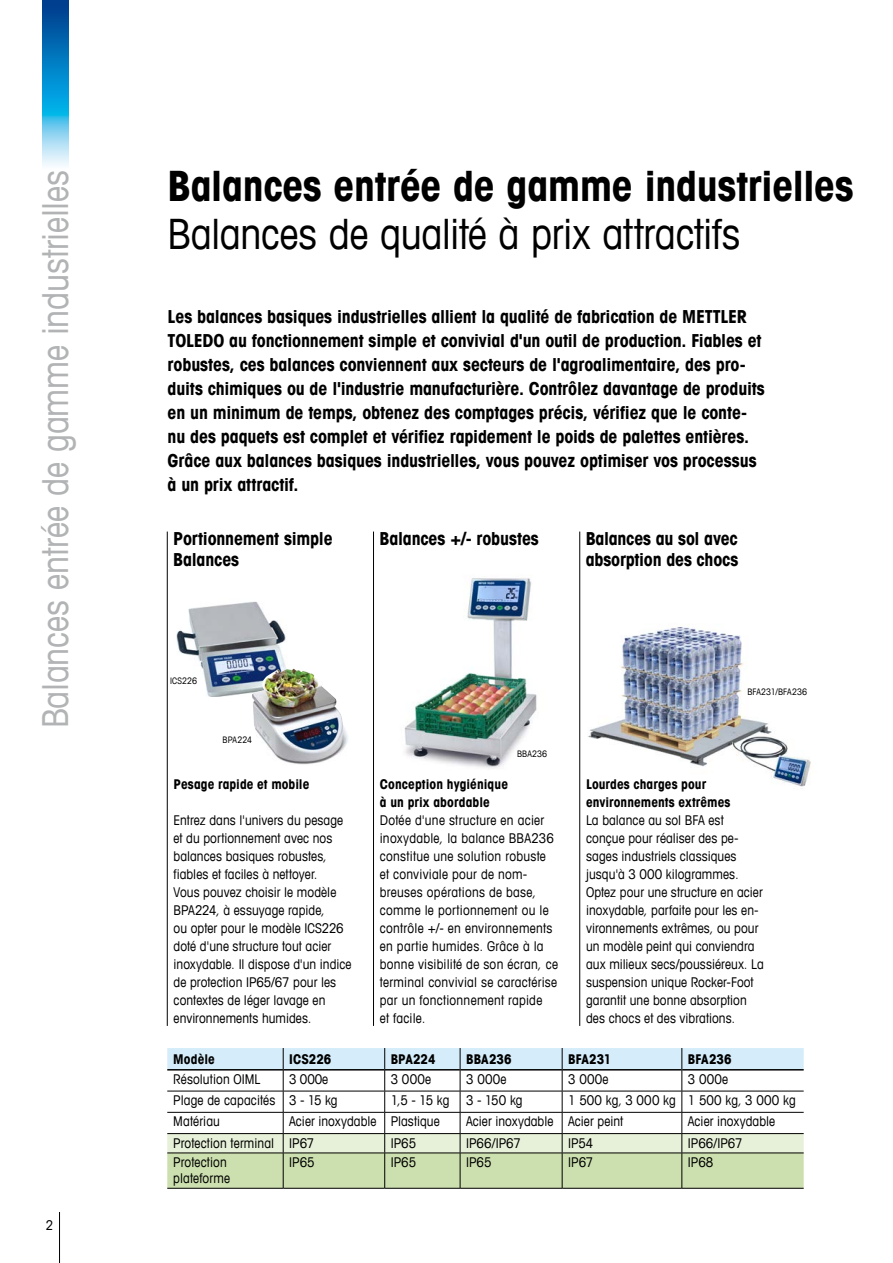
<style>
.page{position:relative;width:893px;height:1263px;background:#fff}
.page>*{position:absolute;margin:0;border:0;box-sizing:border-box;transform-origin:0 0}
.t1{font:700 condensed 42px "Avant Garde Com";letter-spacing:-.01em;color:#000}
.t2{font:condensed 42px "Avant Garde Com";letter-spacing:-.005em;color:#000}
.t3{font:condensed 36px "Avant Garde Com";letter-spacing:-.005em;color:#b1b3b4}
.t4{font:700 condensed 18px/24px "Avant Garde Com";letter-spacing:-.01em;color:#000}
.t5{font:condensed 13.5px/18px "Avant Garde Com";letter-spacing:.005em;color:#000}
.t6{font:700 condensed 13.5px/18px "Avant Garde Com";letter-spacing:.005em;color:#000}
.t7{font:condensed 9px "Avant Garde Com";letter-spacing:.01em;color:#000}
</style>
<div class="page">
<hr style="left:59px;top:1212px;width:1px;height:51px;background:#000">
<img style="left:404px;top:578px;width:133px;height:191px">
<img style="left:588px;top:625px;width:223px;height:162px">
<img style="left:43px;top:0;width:25px;height:166px">
<hr style="left:167px;top:531px;width:1px;height:495px;background:#000">
<hr style="left:373px;top:531px;width:1px;height:495px;background:#000">
<hr style="left:579px;top:531px;width:1px;height:495px;background:#000">
<svg style="left:167px;top:1048px;width:637px;height:140px"></svg>
<hr style="left:167px;top:1152px;width:116px;height:1px;background:#000">
<hr style="left:283px;top:1152px;width:102px;height:1px;background:#000">
<hr style="left:283px;top:1153px;width:1px;height:35px;background:#000">
<hr style="left:385px;top:1152px;width:75px;height:1px;background:#000">
<hr style="left:384px;top:1153px;width:1px;height:35px;background:#000">
<hr style="left:460px;top:1152px;width:102px;height:1px;background:#000">
<hr style="left:460px;top:1153px;width:1px;height:35px;background:#000">
<hr style="left:562px;top:1152px;width:120px;height:1px;background:#000">
<hr style="left:562px;top:1153px;width:1px;height:35px;background:#000">
<hr style="left:682px;top:1152px;width:122px;height:1px;background:#000">
<hr style="left:167px;top:1188px;width:116px;height:1px;background:#000">
<hr style="left:283px;top:1188px;width:102px;height:1px;background:#000">
<hr style="left:385px;top:1188px;width:75px;height:1px;background:#000">
<hr style="left:460px;top:1188px;width:102px;height:1px;background:#000">
<hr style="left:562px;top:1188px;width:120px;height:1px;background:#000">
<hr style="left:682px;top:1188px;width:122px;height:1px;background:#000">
<img style="left:176px;top:601px;width:110px;height:96px">
<img style="left:252px;top:668px;width:96px;height:97px">
<h2 class="t3" style="left:33px;top:728px;width:560px;rotate:-90deg">Balances entrée de gamme industrielles</h2>
<p class="t5" style="left:46px;top:1216px;width:9px">2</p>
<h1 class="t1" style="left:168px;top:158px;width:688px">Balances entrée de gamme industrielles</h1>
<h1 class="t2" style="left:168px;top:207px;width:574px">Balances de qualité à prix attractifs</h1>
<p class="t4" style="left:168px;top:305px;width:599px">Les balances basiques industrielles allient la qualité de fabrication de METTLER TOLEDO au fonctionnement simple et convivial d'un outil de production. Fiables et robustes, ces balances conviennent aux secteurs de l'agroalimentaire, des pro&shy;duits chimiques ou de l'industrie manufacturière. Contrôlez davantage de produits en un minimum de temps, obtenez des comptages précis, vérifiez que le conte&shy;nu des paquets est complet et vérifiez rapidement le poids de palettes entières.<br>Grâce aux balances basiques industrielles, vous pouvez optimiser vos processus à un prix attractif.</p>
<h3 class="t4" style="left:173px;top:527px;width:161px;line-height:21px">Portionnement simple<br>Balances</h3>
<h3 class="t4" style="left:379px;top:526px;width:161px">Balances +/- robustes</h3>
<h3 class="t4" style="left:586px;top:527px;width:154px;line-height:21px">Balances au sol avec absorption des chocs</h3>
<p class="t7" style="left:170px;top:675px;width:28px">ICS226</p>
<p class="t7" style="left:223px;top:734px;width:31px">BPA224</p>
<p class="t6" style="left:174px;top:775px;width:137px">Pesage rapide et mobile</p>
<p class="t5" style="left:174px;top:811px;width:179px">Entrez dans l'univers du pesage et du portionnement avec nos balances basiques robustes, fiables et faciles à nettoyer.<br>Vous pouvez choisir le modèle<br>BPA224, à essuyage rapide,<br>ou opter pour le modèle ICS226 doté d'une structure tout acier inoxydable. Il dispose d'un indice de protection IP65/67 pour les contextes de léger lavage en environnements humides.</p>
<p class="t7" style="left:517px;top:748px;width:32px">BBA236</p>
<p class="t6" style="left:380px;top:775px;width:130px">Conception hygiénique à un prix abordable</p>
<p class="t5" style="left:380px;top:811px;width:180px">Dotée d'une structure en acier inoxydable, la balance BBA236 constitue une solution robuste et conviviale pour de nom&shy;breuses opérations de base, comme le portionnement ou le contrôle +/- en environnements en partie humides. Grâce à la bonne visibilité de son écran, ce terminal convivial se caractérise par un fonctionnement rapide<br>et facile.</p>
<p class="t7" style="left:747px;top:686px;width:61px">BFA231/BFA236</p>
<p class="t6" style="left:586px;top:775px;width:146px">Lourdes charges pour environnements extrêmes</p>
<p class="t5" style="left:586px;top:811px;width:179px">La balance au sol BFA est conçue pour réaliser des pe&shy;sages industriels classiques jusqu'à 3 000 kilogrammes.<br>Optez pour une structure en acier inoxydable, parfaite pour les en&shy;vironnements extrêmes, ou pour un modèle peint qui conviendra aux milieux secs/poussiéreux. La suspension unique Rocker-Foot garantit une bonne absorption des chocs et des vibrations.</p>
<p class="t6" style="left:173px;top:1049px;width:43px">Modèle</p>
<p class="t6" style="left:289px;top:1049px;width:44px">ICS226</p>
<p class="t6" style="left:391px;top:1049px;width:46px">BPA224</p>
<p class="t6" style="left:466px;top:1049px;width:47px">BBA236</p>
<p class="t6" style="left:568px;top:1049px;width:45px">BFA231</p>
<p class="t6" style="left:688px;top:1049px;width:45px">BFA236</p>
<p class="t5" style="left:173px;top:1070px;width:89px">Résolution OIML</p>
<p class="t5" style="left:289px;top:1070px;width:41px">3 000e</p>
<p class="t5" style="left:391px;top:1070px;width:42px">3 000e</p>
<p class="t5" style="left:466px;top:1070px;width:42px">3 000e</p>
<p class="t5" style="left:568px;top:1070px;width:42px">3 000e</p>
<p class="t5" style="left:688px;top:1070px;width:42px">3 000e</p>
<p class="t5" style="left:173px;top:1091px;width:166px">Plage de capacités 3 - 15 kg</p>
<p class="t5" style="left:391px;top:1091px;width:133px">1,5 - 15 kg 3 - 150 kg</p>
<p class="t5" style="left:568px;top:1091px;width:229px">1 500 kg, 3 000 kg 1 500 kg, 3 000 kg</p>
<p class="t5" style="left:173px;top:1112px;width:48px">Matériau</p>
<p class="t5" style="left:289px;top:1112px;width:152px">Acier inoxydable Plastique</p>
<p class="t5" style="left:466px;top:1112px;width:159px">Acier inoxydable Acier peint</p>
<p class="t5" style="left:688px;top:1112px;width:89px">Acier inoxydable</p>
<p class="t5" style="left:173px;top:1133px;width:143px">Protection terminal IP67</p>
<p class="t5" style="left:391px;top:1133px;width:27px">IP65</p>
<p class="t5" style="left:466px;top:1133px;width:56px">IP66/IP67</p>
<p class="t5" style="left:568px;top:1133px;width:27px">IP54</p>
<p class="t5" style="left:688px;top:1133px;width:56px">IP66/IP67</p>
<p class="t5" style="left:173px;top:1154px;width:58px;line-height:16.2px">Protection plateforme</p>
<p class="t5" style="left:289px;top:1153px;width:27px">IP65</p>
<p class="t5" style="left:391px;top:1153px;width:27px">IP65</p>
<p class="t5" style="left:466px;top:1153px;width:27px">IP65</p>
<p class="t5" style="left:568px;top:1153px;width:27px">IP67</p>
<p class="t5" style="left:688px;top:1153px;width:27px">IP68</p>
</div>
